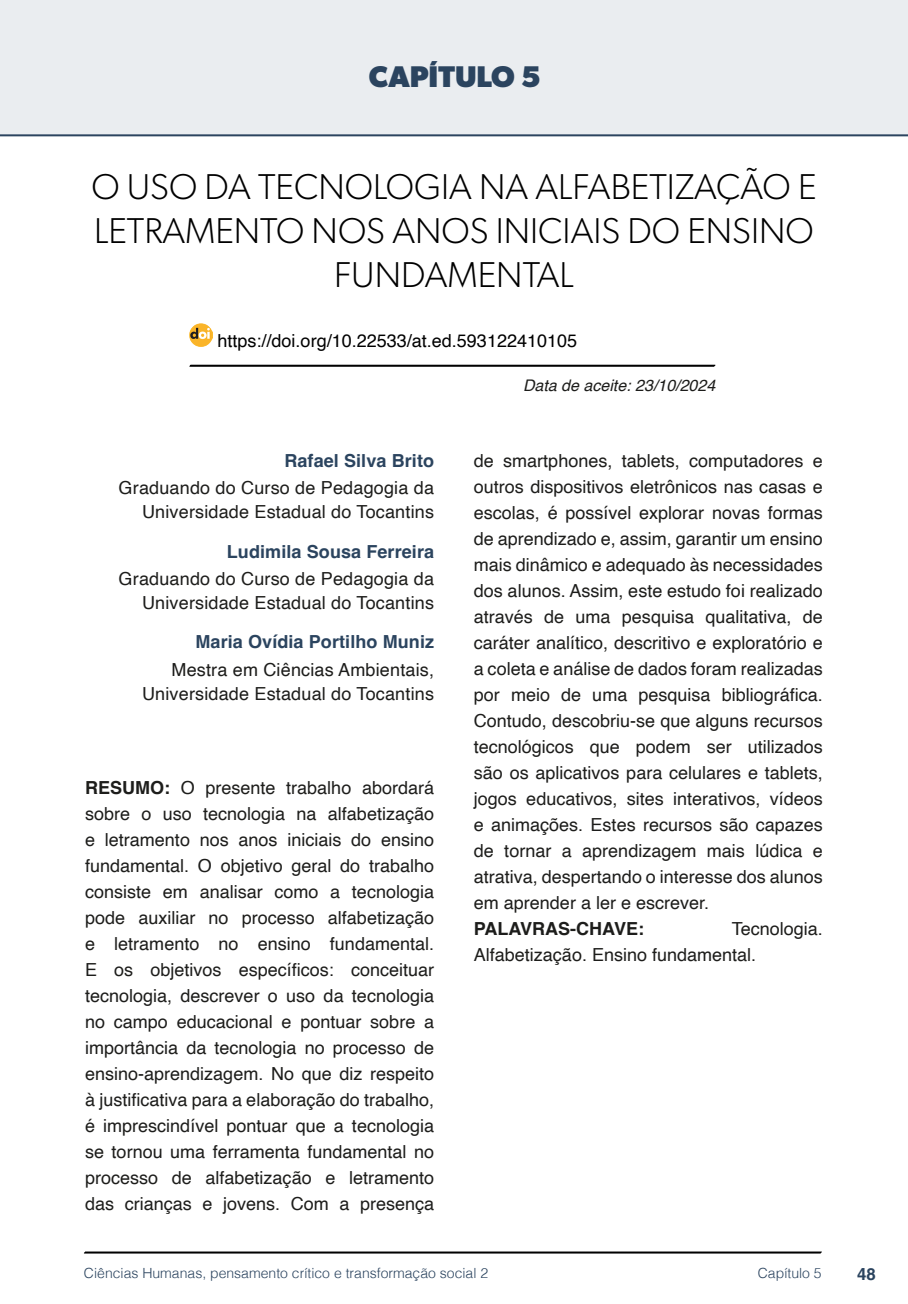
<style>
.page{position:relative;width:908px;height:1304px;background:#fff}
.page>*{position:absolute;margin:0;border:0;box-sizing:border-box;transform-origin:0 0}
.nome_artigos{font:300 36px/44px "Gibson";color:#000;text-align:center}
.capítulos{font:700 30px "Gibson";color:#2b445f}
.Resumos_e_PC_TXT{font:18px/26px "Helvetica";color:#1d1d1b;text-align:justify}
.info_autores{font:18px/24px "Helvetica";letter-spacing:.01em;color:#1d1d1b;text-align:right}
.nome_autores{font:700 18px "Helvetica";letter-spacing:.005em;color:#2b445f}
.DOI{font:18px "Helvetica";color:#000}
.Resumos_e_PC_TXT-2{font:700 18px "Helvetica";color:#1d1d1b}
.t1{font:700 16.8px "Helvetica";color:#2b445f}
.data{font:italic 16px "Helvetica";color:#1d1d1b}
.t2{font:300 14px "Helvetica";color:#2b445f}
.s1{font-weight:700}
</style>
<div class="page">
<svg style="left:84px;top:1251px;width:737px;height:3px"></svg>
<div style="left:0;top:0;width:907px;height:136px;background:#eaedf0"></div>
<svg style="left:189px;top:364px;width:526px;height:3px"></svg>
<img style="left:189px;top:323px;width:23px;height:23px">
<div style="left:44px;top:72px;width:68px;height:61px;background:#eaedf0"></div>
<p class="capítulos" style="left:369px;top:58px;width:173px">CAPÍTULO 5</p>
<p class="nome_artigos" style="left:91px;top:164px;width:726px">O USO DA TECNOLOGIA NA ALFABETIZAÇÃO E<br>LETRAMENTO NOS ANOS INICIAIS DO ENSINO<br>FUNDAMENTAL</p>
<p class="DOI" style="left:217px;top:327px;width:361px">https://doi.org/10.22533/at.ed.593122410105</p>
<p class="nome_autores" style="left:284px;top:450px;width:151px">Rafael Silva Brito</p>
<p class="info_autores" style="left:119px;top:477px;width:317px">Graduando do Curso de Pedagogia da<br>Universidade Estadual do Tocantins</p>
<p class="nome_autores" style="left:227px;top:540px;width:209px">Ludimila Sousa Ferreira</p>
<p class="info_autores" style="left:119px;top:567px;width:317px">Graduando do Curso de Pedagogia da<br>Universidade Estadual do Tocantins</p>
<p class="nome_autores" style="left:195px;top:631px;width:240px">Maria Ovídia Portilho Muniz</p>
<p class="info_autores" style="left:142px;top:658px;width:293px">Mestra em Ciências Ambientais,<br>Universidade Estadual do Tocantins</p>
<p class="Resumos_e_PC_TXT" style="left:85px;top:775px;width:350px"><span class="s1">RESUMO:</span> O presente trabalho abordará sobre o uso tecnologia na alfabetização e letramento nos anos iniciais do ensino fundamental. O objetivo geral do trabalho consiste em analisar como a tecnologia pode auxiliar no processo alfabetização e letramento no ensino fundamental.<br>E os objetivos específicos: conceituar tecnologia, descrever o uso da tecnologia no campo educacional e pontuar sobre a importância da tecnologia no processo de ensino-aprendizagem. No que diz respeito à justificativa para a elaboração do trabalho, é imprescindível pontuar que a tecnologia se tornou uma ferramenta fundamental no processo de alfabetização e letramento das crianças e jovens. Com a presença</p>
<p class="data" style="left:523px;top:373px;width:194px">Data de aceite: 23/10/2024</p>
<p class="Resumos_e_PC_TXT" style="left:473px;top:448px;width:350px">de smartphones, tablets, computadores e outros dispositivos eletrônicos nas casas e escolas, é possível explorar novas formas de aprendizado e, assim, garantir um ensino mais dinâmico e adequado às necessidades dos alunos. Assim, este estudo foi realizado através de uma pesquisa qualitativa, de caráter analítico, descritivo e exploratório e a coleta e análise de dados foram realizadas por meio de uma pesquisa bibliográfica.<br>Contudo, descobriu-se que alguns recursos tecnológicos que podem ser utilizados são os aplicativos para celulares e tablets, jogos educativos, sites interativos, vídeos e animações. Estes recursos são capazes de tornar a aprendizagem mais lúdica e atrativa, despertando o interesse dos alunos em aprender a ler e escrever.</p>
<p class="Resumos_e_PC_TXT-2" style="left:473px;top:918px;width:172px">PALAVRAS-CHAVE:</p>
<p class="Resumos_e_PC_TXT" style="left:473px;top:916px;width:350px;text-indent:258px">Tecnologia.<br>Alfabetização. Ensino fundamental.</p>
<p class="t2" style="left:84px;top:1261px;width:405px">Ciências Humanas, pensamento crítico e transformação social 2</p>
<p class="t2" style="left:757px;top:1261px;width:65px">Capítulo 5</p>
<p class="t1" style="left:856px;top:1264px;width:20px">48</p>
</div>
